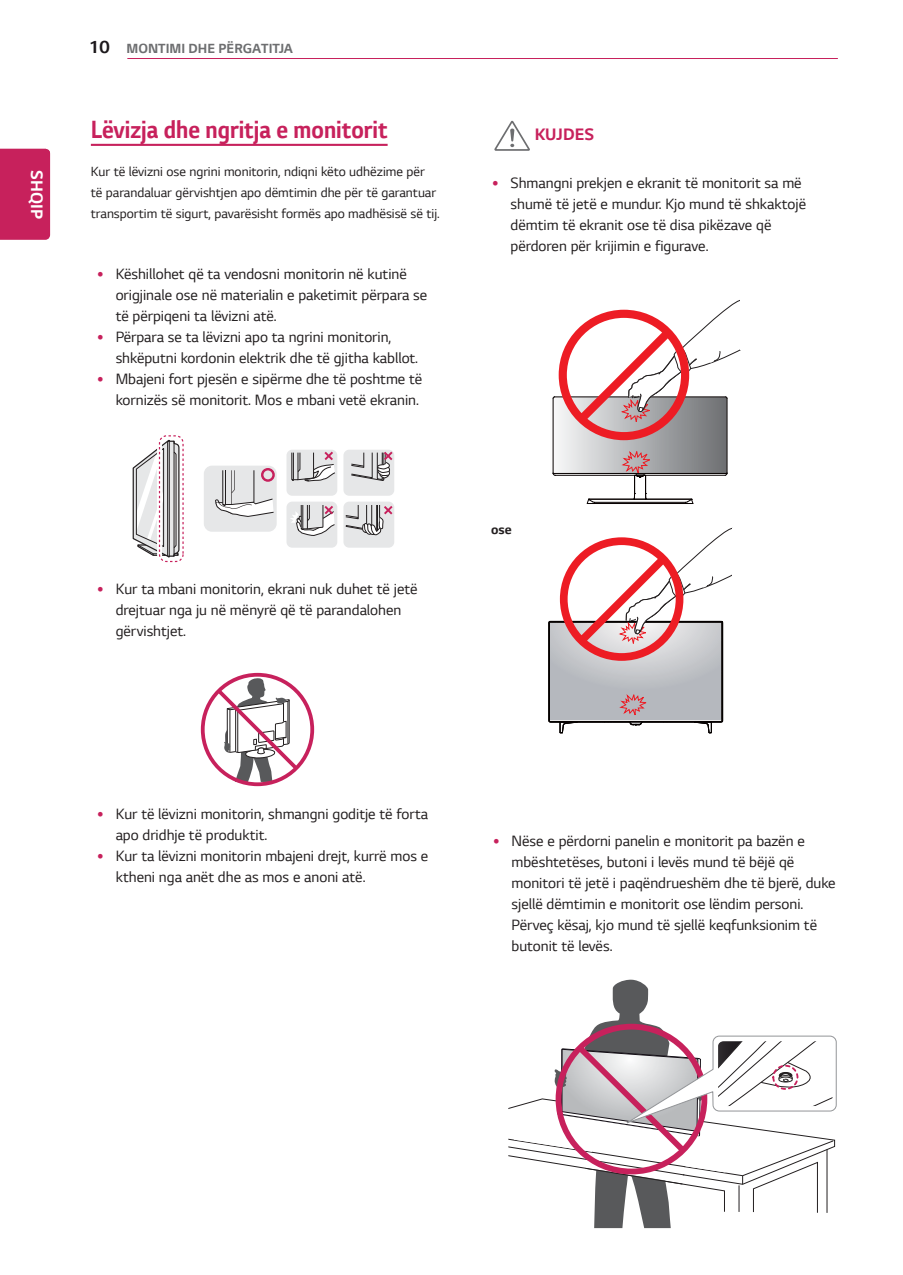
<style>
.page{position:relative;width:903px;height:1275px;background:#fff}
.page>*{position:absolute;margin:0;border:0;box-sizing:border-box;transform-origin:0 0}
.t1{font:700 26.25px "LG Smart";color:#c7215c;scale:.9 1}
.t2{font:700 21px "LG Smart";color:#fff}
.t3{font:700 18.38px "LG Smart";color:#1c181b}
.t4{font:700 17.5px "LG Smart";color:#c7215c}
.t5{font:700 17.5px "LG Smart";color:#fff}
.t6{font:15.75px/21px "LG Smart";color:#231f20}
.t7{font:14px/21px "LG Smart";color:#231f20}
.t8{font:700 14px "LG Smart";color:#6d6e70}
.t9{font:700 14px "LG Smart";color:#231f20}
</style>
<div class="page">
<hr style="left:127px;top:58px;width:711px;height:1px;background:#c7215c">
<div style="left:0;top:149px;width:50px;height:91px;background:#c7215c"></div>
<svg style="left:508px;top:979px;width:329px;height:249px"></svg>
<hr style="left:91px;top:144px;width:297px;height:2px;background:#c7215c">
<svg style="left:494px;top:121px;width:36px;height:30px"></svg>
<svg style="left:132px;top:439px;width:47px;height:119px"></svg>
<div style="left:157px;top:433px;width:28px;height:131px;border:5px solid #fff;border-radius:7px"></div>
<div style="left:159px;top:435px;width:25px;height:127px;border:1px dashed #c7215c;border-radius:7px"></div>
<div style="left:286px;top:502px;width:51px;height:46px;background:#e6e7e8;border-radius:6px"></div>
<svg style="left:290px;top:505px;width:45px;height:31px"></svg>
<div style="left:343px;top:502px;width:51px;height:46px;background:#e6e7e8;border-radius:6px"></div>
<svg style="left:345px;top:504px;width:49px;height:31px"></svg>
<div style="left:343px;top:450px;width:51px;height:46px;background:#e6e7e8;border-radius:6px"></div>
<svg style="left:351px;top:450px;width:43px;height:31px"></svg>
<div style="left:286px;top:450px;width:51px;height:46px;background:#e6e7e8;border-radius:6px"></div>
<svg style="left:291px;top:450px;width:45px;height:32px"></svg>
<div style="left:204px;top:466px;width:73px;height:66px;background:#e6e7e8;border-radius:8px"></div>
<svg style="left:215px;top:470px;width:59px;height:47px"></svg>
<div style="left:261px;top:468px;width:14px;height:14px;border:2px solid #c7215c;border-radius:50%"></div>
<div style="left:201px;top:673px;width:113px;height:113px;border:4px solid #c7215c;border-radius:50%"></div>
<svg style="left:213px;top:678px;width:89px;height:104px"></svg>
<img style="left:552px;top:440px;width:175px;height:35px">
<hr style="left:553px;top:398px;width:1px;height:75px;background:#070100">
<div style="left:587px;top:503px;width:106px;height:1px;border:1px solid #070100"></div>
<hr style="left:594px;top:502px;width:92px;height:1px;background:#070100">
<hr style="left:589px;top:499px;width:102px;height:1px;background:#070100">
<hr style="left:644px;top:475px;width:81px;height:1px;background:#070100">
<hr style="left:555px;top:475px;width:81px;height:1px;background:#070100">
<hr style="left:727px;top:398px;width:1px;height:75px;background:#070100">
<svg style="left:685px;top:498px;width:8px;height:6px"></svg>
<svg style="left:586px;top:498px;width:9px;height:6px"></svg>
<svg style="left:724px;top:472px;width:4px;height:4px"></svg>
<hr style="left:554px;top:473px;width:172px;height:1px;background:#070100">
<svg style="left:622px;top:450px;width:29px;height:50px"></svg>
<svg style="left:552px;top:300px;width:189px;height:140px"></svg>
<hr style="left:549px;top:622px;width:1px;height:99px;background:#050100">
<hr style="left:550px;top:623px;width:1px;height:96px;background:#050100">
<hr style="left:722px;top:622px;width:1px;height:99px;background:#050100">
<svg style="left:551px;top:661px;width:170px;height:10px;background:#c4c6ca"></svg>
<svg style="left:549px;top:671px;width:174px;height:63px"></svg>
<svg style="left:549px;top:528px;width:183px;height:133px"></svg>
<p class="t5" style="left:44px;top:170px;width:50px;rotate:90deg">SHQIP</p>
<h2 class="t2" style="left:44px;top:176px;width:38px;rotate:90deg">ALB</h2>
<p class="t3" style="left:89px;top:40px;width:22px">10</p>
<p class="t8" style="left:126px;top:42px;width:168px">MONTIMI DHE PËRGATITJA</p>
<h1 class="t1" style="left:91px;top:119px;width:331px">Lëvizja dhe ngritja e monitorit</h1>
<p class="t7" style="left:91px;top:162px;width:350px">Kur të lëvizni ose ngrini monitorin, ndiqni këto udhëzime për të parandaluar gërvishtjen apo dëmtimin dhe për të garantuar transportim të sigurt, pavarësisht formës apo madhësisë së tij.</p>
<p class="t6" style="left:510px;top:174px;width:297px">Shmangni prekjen e ekranit të monitorit sa më shumë të jetë e mundur. Kjo mund të shkaktojë dëmtim të ekranit ose të disa pikëzave që përdoren për krijimin e figurave.</p>
<p class="t4" style="left:535px;top:127px;width:61px">KUJDES</p>
<p class="t6" style="left:116px;top:265px;width:313px">Këshillohet që ta vendosni monitorin në kutinë origjinale ose në materialin e paketimit përpara se të përpiqeni ta lëvizni atë.<br>Përpara se ta lëvizni apo ta ngrini monitorin, shkëputni kordonin elektrik dhe të gjitha kabllot.<br>Mbajeni fort pjesën e sipërme dhe të poshtme të kornizës së monitorit. Mos e mbani vetë ekranin.</p>
<p class="t6" style="left:116px;top:580px;width:303px">Kur ta mbani monitorin, ekrani nuk duhet të jetë drejtuar nga ju në mënyrë që të parandalohen gërvishtjet.</p>
<p class="t9" style="left:491px;top:524px;width:22px">ose</p>
<p class="t6" style="left:116px;top:805px;width:314px">Kur të lëvizni monitorin, shmangni goditje të forta apo dridhje të produktit.<br>Kur ta lëvizni monitorin mbajeni drejt, kurrë mos e ktheni nga anët dhe as mos e anoni atë.</p>
<p class="t6" style="left:511px;top:832px;width:326px">Nëse e përdorni panelin e monitorit pa bazën e mbështetëses, butoni i levës mund të bëjë që monitori të jetë i paqëndrueshëm dhe të bjerë, duke sjellë dëmtimin e monitorit ose lëndim personi.<br>Përveç kësaj, kjo mund të sjellë keqfunksionim të butonit të levës.</p>
</div>
